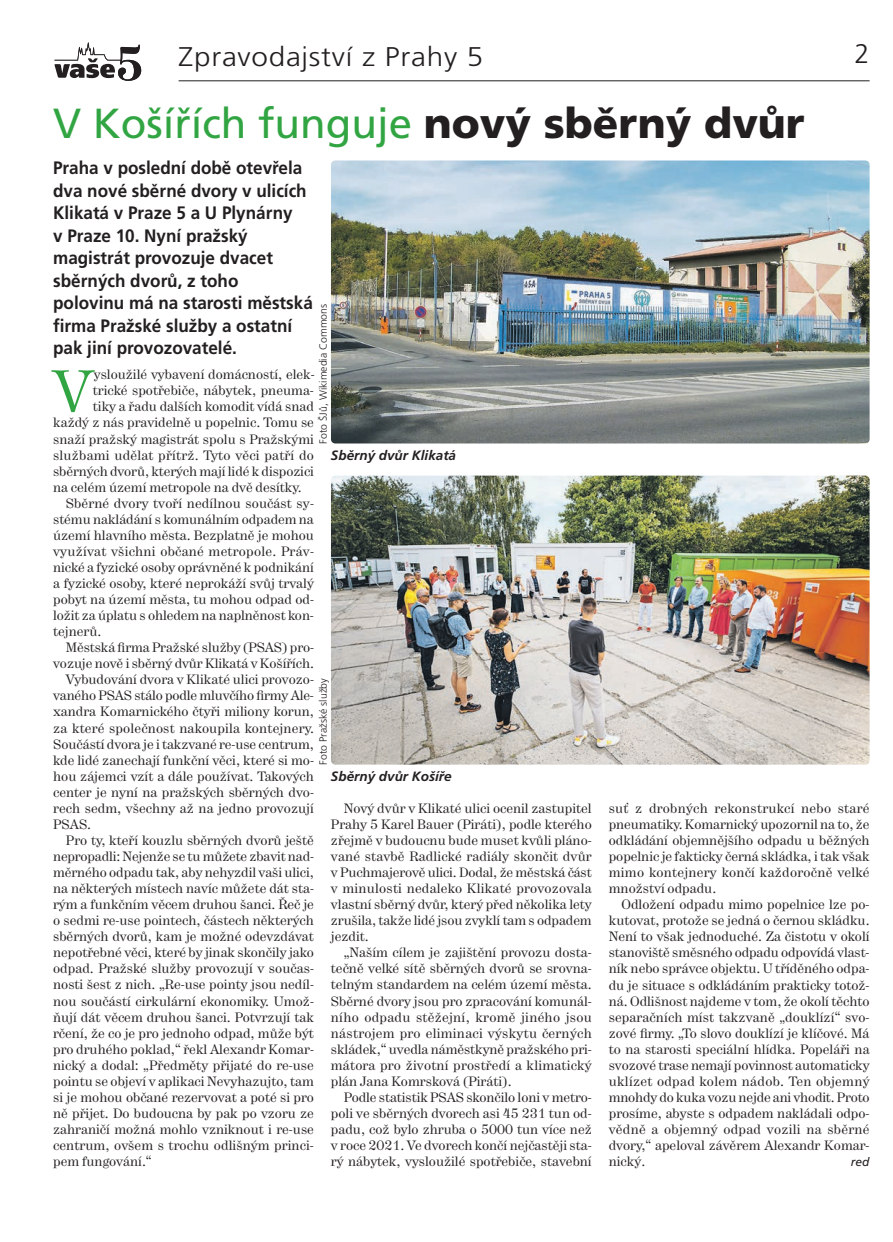
<style>
.page{position:relative;width:893px;height:1242px;background:#fff}
.page>*{position:absolute;margin:0;border:0;box-sizing:border-box;transform-origin:0 0}
.t1{font:58.5px "Hercules";color:#32a543}
.t2{font:42px "Frutiger CE";color:#32a543}
.t3{font:300 27px "Frutiger CE";letter-spacing:.025em;color:#231f20;scale:1.1 1}
.t4{font:300 27px "Frutiger CE";letter-spacing:.025em;color:#231f20}
.t5{font:700 18px/22.5px "Frutiger CE";color:#231f20;scale:.95 1}
.t6{font:13.5px/16px "Hercules";color:#231f20;text-align:justify}
.t7{font:italic 700 13.5px "Frutiger CE";color:#231f20}
.t8{font:italic 12px "Frutiger CE";color:#231f20}
.t9{font:300 10.5px "Frutiger CE";color:#231f20}
.s1{font-weight:900;color:#231f20}
</style>
<div class="page">
<hr style="left:179px;top:80px;width:691px;height:1px;background:#231f20">
<svg style="left:54px;top:43px;width:87px;height:38px"></svg>
<img style="left:331px;top:160px;width:539px;height:283px;border-radius:4px">
<img style="left:331px;top:475px;width:539px;height:289px;border-radius:4px">
<h3 class="t3" style="left:179px;top:46px;width:279px">Zpravodajství z Prahy 5</h3>
<h3 class="t4" style="left:855px;top:43px;width:17px">2</h3>
<h2 class="t2" style="left:53px;top:106px;width:753px">V Košířích funguje <span class="s1">nový sběrný dvůr</span></h2>
<p class="t5" style="left:53px;top:158px;width:275px">Praha v poslední době otevřela dva nové sběrné dvory v ulicích<br>Klikatá v Praze 5 a U Plynárny<br>v Praze 10. Nyní pražský magistrát provozuje dvacet sběrných dvorů, z toho polovinu má na starosti městská firma Pražské služby a ostatní pak jiní provozovatelé.</p>
<h1 class="t1" style="left:53px;top:370px;width:41px">V</h1>
<p class="t6" style="left:94px;top:368px;width:223px">ysloužilé vybavení domácností, elek-</p>
<p class="t9" style="left:319px;top:443px;width:141px;rotate:-90deg">Foto ŠJů, Wikimedia Commons</p>
<p class="t6" style="left:93px;top:384px;width:223px">trické spotřebiče, nábytek, pneuma-</p>
<p class="t6" style="left:93px;top:400px;width:223px">tiky a řadu dalších komodit vídá snad</p>
<p class="t6" style="left:53px;top:416px;width:262px">každý z nás pravidelně u popelnic. Tomu se</p>
<p class="t6" style="left:53px;top:432px;width:262px">snaží pražský magistrát spolu s Pražskými</p>
<p class="t6" style="left:53px;top:448px;width:262px">službami udělat přítrž. Tyto věci patří do</p>
<p class="t6" style="left:53px;top:464px;width:262px">sběrných dvorů, kterých mají lidé k dispozici</p>
<p class="t6" style="left:53px;top:480px;width:250px">na celém území metropole na dvě desítky.</p>
<p class="t6" style="left:66px;top:496px;width:250px">Sběrné dvory tvoří nedílnou součást sy-</p>
<p class="t6" style="left:53px;top:512px;width:262px">stému nakládání s komunálním odpadem na</p>
<p class="t6" style="left:53px;top:528px;width:262px">území hlavního města. Bezplatně je mohou</p>
<p class="t6" style="left:53px;top:544px;width:262px">využívat všichni občané metropole. Práv-</p>
<p class="t6" style="left:53px;top:560px;width:262px">nické a fyzické osoby oprávněné k podnikání</p>
<p class="t6" style="left:53px;top:576px;width:262px">a fyzické osoby, které neprokáží svůj trvalý</p>
<p class="t6" style="left:53px;top:592px;width:262px">pobyt na území měs ta, tu mohou odpad od-</p>
<p class="t6" style="left:53px;top:608px;width:262px">ložit za úplatu s ohledem na naplněnost kon-</p>
<p class="t6" style="left:53px;top:624px;width:50px">tejnerů.</p>
<p class="t6" style="left:66px;top:640px;width:250px">Městská firma Pražské služby (PSAS) pro-</p>
<p class="t6" style="left:53px;top:656px;width:262px">vozuje nově i sběrný dvůr Klikatá v Košířích.</p>
<p class="t6" style="left:66px;top:672px;width:250px">Vybudování dvora v Klikaté ulici provozo-</p>
<p class="t6" style="left:53px;top:689px;width:262px">vaného PSAS stálo podle mluvčího firmy Ale-</p>
<p class="t6" style="left:53px;top:705px;width:262px">xandra Komarnického čtyři miliony korun,</p>
<p class="t6" style="left:53px;top:721px;width:262px">za které společnost nakoupila kontejnery.</p>
<p class="t6" style="left:53px;top:737px;width:262px">Součástí dvora je i takzvané re-use centrum,</p>
<p class="t6" style="left:53px;top:753px;width:262px">kde lidé zanechají funkční věci, které si mo-</p>
<p class="t6" style="left:53px;top:769px;width:262px">hou zájemci vzít a dále používat. Takových</p>
<p class="t6" style="left:53px;top:785px;width:262px">center je nyní na pražských sběrných dvo-</p>
<p class="t6" style="left:53px;top:801px;width:262px">rech sedm, všechny až na jedno provozují</p>
<p class="t6" style="left:53px;top:817px;width:39px">PSAS.</p>
<p class="t6" style="left:66px;top:833px;width:250px">Pro ty, kteří kouzlu sběrných dvorů ještě</p>
<p class="t6" style="left:53px;top:849px;width:262px">nepropadli: Nejenže se tu můžete zbavit nad-</p>
<p class="t6" style="left:53px;top:865px;width:262px">měrného odpadu tak, aby nehyzdil vaši ulici,</p>
<p class="t6" style="left:53px;top:881px;width:262px">na některých místech navíc můžete dát sta-</p>
<p class="t6" style="left:53px;top:897px;width:262px">rým a funkčním věcem druhou šanci. Řeč je</p>
<p class="t6" style="left:53px;top:913px;width:262px">o sed mi re-use pointech, částech některých</p>
<p class="t6" style="left:53px;top:929px;width:262px">sběrných dvorů, kam je možné odevzdávat</p>
<p class="t6" style="left:53px;top:945px;width:262px">nepotřebné věci, které by jinak skončily jako</p>
<p class="t6" style="left:53px;top:961px;width:262px">odpad. Pražské služby provozují v součas-</p>
<p class="t6" style="left:53px;top:977px;width:262px">nosti šest z nich. „Re-use pointy jsou nedíl-</p>
<p class="t6" style="left:53px;top:994px;width:262px">nou součás tí cirkulární ekonomiky. Umož-</p>
<p class="t6" style="left:53px;top:1010px;width:262px">ňují dát věcem druhou šanci. Potvrzují tak</p>
<p class="t6" style="left:53px;top:1026px;width:262px">rčení, že co je pro jednoho odpad, může být</p>
<p class="t6" style="left:53px;top:1042px;width:262px">pro druhého poklad,“ řekl Alexandr Komar-</p>
<p class="t6" style="left:53px;top:1058px;width:262px">nický a dodal: „Předměty přijaté do re-use</p>
<p class="t6" style="left:53px;top:1074px;width:262px">pointu se objeví v aplikaci Nevyhazujto, tam</p>
<p class="t6" style="left:53px;top:1090px;width:262px">si je mohou občané rezervovat a poté si pro</p>
<p class="t6" style="left:53px;top:1106px;width:262px">ně přijet. Do budoucna by pak po vzoru ze</p>
<p class="t6" style="left:53px;top:1122px;width:262px">zahraničí možná mohlo vzniknout i re-use</p>
<p class="t6" style="left:53px;top:1138px;width:262px">centrum, ovšem s trochu odlišným princi-</p>
<p class="t6" style="left:53px;top:1154px;width:100px">pem fungování.“</p>
<p class="t7" style="left:331px;top:449px;width:127px">Sběrný dvůr Klikatá</p>
<p class="t9" style="left:319px;top:764px;width:88px;rotate:-90deg">Foto Pražské služby</p>
<p class="t7" style="left:331px;top:770px;width:122px">Sběrný dvůr Košíře</p>
<p class="t6" style="left:331px;top:801px;width:262px;text-indent:13px">Nový dvůr v Klikaté ulici ocenil zastupitel Prahy 5 Karel Bauer (Piráti), podle kterého zřejmě v budoucnu bude muset kvůli pláno&shy;vané stavbě Radlické radiály skončit dvůr v Puchmajerově ulici. Dodal, že městská část v minulosti nedaleko Klikaté provozovala vlastní sběrný dvůr, který před několika lety zrušila, takže lidé jsou zvyklí tam s odpadem jezdit.</p>
<p class="t6" style="left:331px;top:945px;width:262px;text-indent:13px">„Naším cílem je zajištění provozu dosta&shy;tečně velké sítě sběrných dvorů se srovna&shy;telným standardem na celém území města.<br>Sběrné dvory jsou pro zpracování komunál&shy;ního odpadu stěžejní, kromě jiného jsou nástro jem pro eliminaci výskytu černých skládek,“ uvedla náměstkyně pražského pri - mátora pro životní prostředí a klimatický plán Jana Komrsková (Piráti).</p>
<p class="t6" style="left:331px;top:1090px;width:262px;text-indent:13px">Podle statistik PSAS skončilo loni v metro&shy;poli ve sběrných dvorech asi 45 231 tun od&shy;padu, což bylo zhruba o 5000 tun více než v roce 2021. Ve dvorech končí nejčastěji sta - rý nábytek, vysloužilé spotřebiče, stavební</p>
<p class="t6" style="left:609px;top:801px;width:262px">suť z drobných rekonstrukcí nebo staré pneumatiky. Komarnický upozornil na to, že odkládání objemnějšího odpadu u běžných popelnic je fakticky černá sklád ka, i tak však mimo kontejnery končí každoročně velké množství odpadu.</p>
<p class="t6" style="left:609px;top:897px;width:262px;text-indent:13px">Odložení odpadu mimo popelnice lze po&shy;kutovat, protože se jedná o černou skládku.<br>Není to však jednoduché. Za čistotu v oko lí stanoviště směsného odpadu odpovídá vlast&shy;ník nebo správce objektu. U tříděného odpa - du je situace s odkládáním prakticky totož - ná. Odlišnost najdeme v tom, že okolí těchto separačních míst takzvaně „douklízí“ svo&shy;zové firmy. „To slovo douklízí je klíčové. Má to na starosti speciální hlídka. Popeláři na svozové trase nemají povinnost automaticky uklízet odpad kolem nádob. Ten objem ný mnohdy do kuka vozu nejde ani vhodit. Proto prosíme, abyste s odpadem nakládali odpo&shy;vědně a objemný odpad vozili na sběrné dvory,“ apeloval závěrem Alexandr Komar&shy;nický.</p>
<p class="t8" style="left:851px;top:1156px;width:20px">red</p>
</div>
